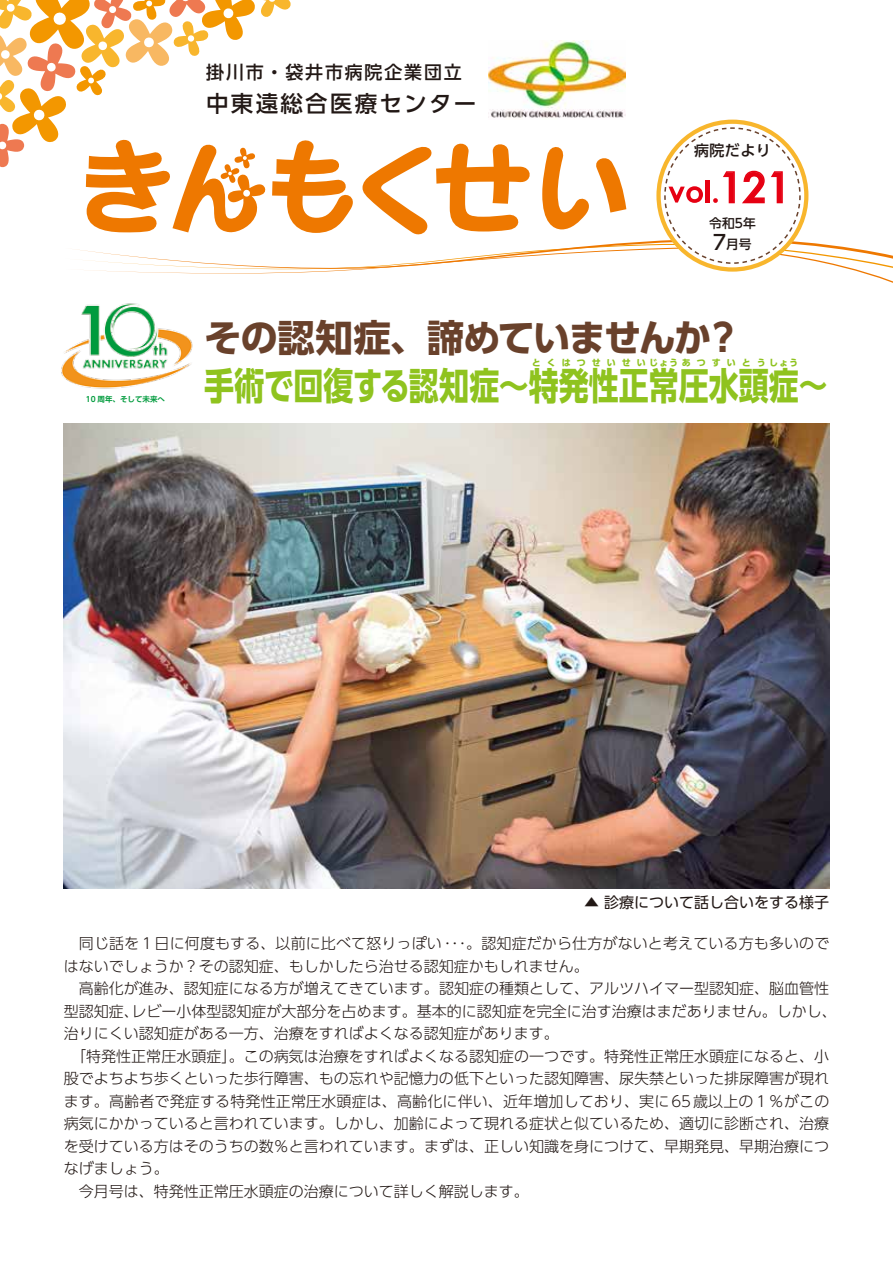
<style>
.page{position:relative;width:893px;height:1263px;background:#fff}
.page>*{position:absolute;margin:0;border:0;box-sizing:border-box;transform-origin:0 0}
.t1{font:500 40.5px "Futura";color:#e60012}
.t2{font:700 37.5px/48px "UD Shin Go Pro";letter-spacing:-.005em;color:#8fc31f;scale:.8 1}
.t3{font:500 22.5px "UD Shin Go Pro";letter-spacing:.1em;color:#221815}
.t4{font:500 18px "UD Shin Go Pro";letter-spacing:.1em;color:#221815}
.t5{font:300 15px/22.5px "UD Shin Go Pro";color:#221815}
.t6{font:15px "UD Shin Go Pro";color:#221815}
.t7{font:500 15px "UD Shin Go Pro";letter-spacing:.025em;color:#221815}
.t8{font:500 12.75px/20.9px "UD Shin Go Pro";letter-spacing:-.09em;color:#221815}
.t9{font:700 9px "UD Shin Go Pro";letter-spacing:.11em;color:#8fc31f}
.t10{font:700 7.5px "UD Shin Go Pro De";color:#009b3d}
.s1{font-size:20.25px}
.s2{color:#69412b}
.s3{font-size:36px}
</style>
<div class="page">
<svg style="left:0;top:0;width:893px;height:283px"></svg>
<img style="left:64px;top:423px;width:765px;height:466px">
<img style="left:61px;top:303px;width:132px;height:86px">
<p class="t4" style="left:206px;top:57px;width:257px">掛川市・袋井市病院企業団立</p>
<p class="t10" style="left:86px;top:393px;width:81px">10 周年、そして未来へ</p>
<h3 class="t3" style="left:206px;top:85px;width:271px">中東遠総合医療センター</h3>
<p class="t7" style="left:694px;top:138px;width:78px">病院だより</p>
<h1 class="t1" style="left:718px;top:160px;width:74px">121</h1>
<p class="t8" style="left:709px;top:212px;width:48px">令和５年<br><span class="s1">７</span>月号</p>
<h2 class="t2" style="left:204px;top:313px;width:781px"><span class="s2">その認知症、諦めていませんか？<br></span>手術で回復する認知症～特発性正常圧水頭症<span class="s3">～</span></h2>
<p class="t9" style="left:532px;top:355px;width:26px">と く</p>
<p class="t9" style="left:562px;top:355px;width:26px">は つ</p>
<p class="t9" style="left:592px;top:355px;width:26px">せ い</p>
<p class="t9" style="left:622px;top:355px;width:86px">せ いじょうあ つ</p>
<p class="t9" style="left:712px;top:355px;width:26px">す い</p>
<p class="t9" style="left:742px;top:355px;width:58px">と うしょう</p>
<p class="t6" style="left:584px;top:890px;width:246px">▲ 診療について話し合いをする様子</p>
<p class="t5" style="left:64px;top:932px;width:774px">　同じ話を１日に何度もする、以前に比べて怒りっぽい･･･。認知症だから仕方がないと考えている方も多いのではないでしょうか？その認知症、もしかしたら治せる認知症かもしれません。<br>　高齢化が進み、認知症になる方が増えてきています。認知症の種類として、アルツハイマー型認知症、脳血管性型認知症、レビー小体型認知症が大部分を占めます。基本的に認知症を完全に治す治療はまだありません。しかし、治りにくい認知症がある一方、治療をすればよくなる認知症があります。<br>　「特発性正常圧水頭症」。この病気は治療をすればよくなる認知症の一つです。特発性正常圧水頭症になると、小股でよちよち歩くといった歩行障害、もの忘れや記憶力の低下といった認知障害、尿失禁といった排尿障害が現れます。高齢者で発症する特発性正常圧水頭症は、高齢化に伴い、近年増加しており、実に65歳以上の１％がこの病気にかかっていると言われています。しかし、加齢によって現れる症状と似ているため、適切に診断され、治療を受けている方はそのうちの数％と言われています。まずは、正しい知識を身につけて、早期発見、早期治療につなげましょう。<br>　今月号は、特発性正常圧水頭症の治療について詳しく解説します。</p>
</div>
